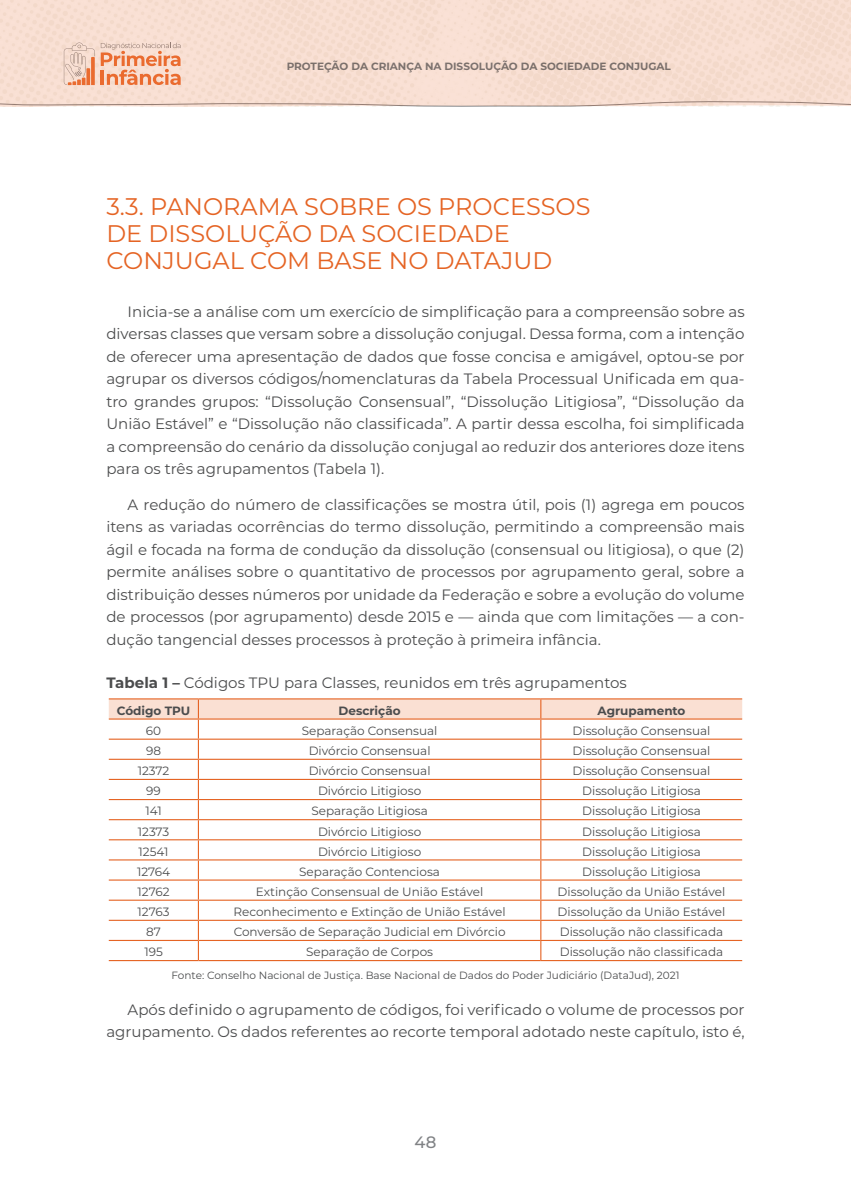
<style>
.page{position:relative;width:851px;height:1191px;background:#fff}
.page>*{position:absolute;margin:0;border:0;box-sizing:border-box;transform-origin:0 0}
.TT_02{font:24px/27px "Montserrat";color:#e56424}
.t1{font:500 16.5px "Montserrat";color:#808285}
.Texto{font:15px/22.5px "Montserrat";color:#4b4c4d;text-align:justify}
.TT_Tabela{font:15px "Montserrat";color:#4b4c4d}
.Corpo{font:12px "Montserrat";color:#4b4c4d}
.Cabeca{font:700 12px "Montserrat";color:#4b4c4d}
.Fonte{font:10.5px "Montserrat";color:#4b4c4d}
.t2{font:700 10.5px "Montserrat";color:#808285}
.s1{font-weight:700}
</style>
<div class="page">
<svg style="left:0;top:0;width:850px;height:107px;background:#f5dbcd"></svg>
<hr style="left:109px;top:698px;width:89px;height:1px;background:#e56424">
<hr style="left:198px;top:698px;width:342px;height:1px;background:#e56424">
<hr style="left:540px;top:698px;width:202px;height:1px;background:#e56424">
<svg style="left:109px;top:699px;width:633px;height:261px"></svg>
<hr style="left:109px;top:960px;width:89px;height:1px;background:#e56424">
<hr style="left:198px;top:960px;width:342px;height:1px;background:#e56424">
<hr style="left:540px;top:960px;width:202px;height:1px;background:#e56424">
<p class="t2" style="left:286px;top:58px;width:386px">PROTEÇÃO DA CRIANÇA NA DISSOLUÇÃO DA SOCIEDADE CONJUGAL</p>
<p class="TT_02" style="left:106px;top:192px;width:485px">3.3. PANORAMA SOBRE OS PROCESSOS<br>DE DISSOLUÇÃO DA SOCIEDADE<br>CONJUGAL COM BASE NO DATAJUD</p>
<p class="Texto" style="left:106px;top:299px;width:639px;text-indent:21px">Inicia-se a análise com um exercício de simplificação para a compreensão sobre as diversas classes que versam sobre a dissolução conjugal. Dessa forma, com a intenção de oferecer uma apresentação de dados que fosse concisa e amigável, optou-se por agrupar os diversos códigos/nomenclaturas da Tabela Processual Unificada em qua&shy;tro grandes grupos: “Dissolução Consensual”, “Dissolução Litigiosa”, “Dissolução da União Estável” e “Dissolução não classificada”. A partir dessa escolha, foi simplificada a compreensão do cenário da dissolução conjugal ao reduzir dos anteriores doze itens para os três agrupamentos (Tabela 1).</p>
<p class="Texto" style="left:106px;top:492px;width:639px;text-indent:21px">A redução do número de classificações se mostra útil, pois (1) agrega em poucos itens as variadas ocorrências do termo dissolução, permitindo a compreensão mais ágil e focada na forma de condução da dissolução (consensual ou litigiosa), o que (2) permite análises sobre o quantitativo de processos por agrupamento geral, sobre a distribuição desses números por unidade da Federação e sobre a evolução do volume de processos (por agrupamento) desde 2015 e — ainda que com limitações — a con&shy;dução tangencial desses processos à proteção à primeira infância.</p>
<p class="TT_Tabela" style="left:106px;top:672px;width:522px"><span class="s1">Tabela 1 –</span> Códigos TPU para Classes, reunidos em três agrupamentos</p>
<p class="Cabeca" style="left:117px;top:702px;width:75px">Código TPU</p>
<p class="Cabeca" style="left:338px;top:702px;width:64px">Descrição</p>
<p class="Cabeca" style="left:597px;top:702px;width:89px">Agrupamento</p>
<p class="Corpo" style="left:146px;top:722px;width:17px">60</p>
<p class="Corpo" style="left:302px;top:722px;width:137px">Separação Consensual</p>
<p class="Corpo" style="left:572px;top:722px;width:139px">Dissolução Consensual</p>
<p class="Corpo" style="left:146px;top:742px;width:16px">98</p>
<p class="Corpo" style="left:308px;top:742px;width:123px">Divórcio Consensual</p>
<p class="Corpo" style="left:572px;top:742px;width:139px">Dissolução Consensual</p>
<p class="Corpo" style="left:138px;top:762px;width:33px">12372</p>
<p class="Corpo" style="left:308px;top:762px;width:123px">Divórcio Consensual</p>
<p class="Corpo" style="left:572px;top:762px;width:139px">Dissolução Consensual</p>
<p class="Corpo" style="left:146px;top:783px;width:16px">99</p>
<p class="Corpo" style="left:318px;top:783px;width:105px">Divórcio Litigioso</p>
<p class="Corpo" style="left:582px;top:783px;width:120px">Dissolução Litigiosa</p>
<p class="Corpo" style="left:145px;top:803px;width:18px">141</p>
<p class="Corpo" style="left:311px;top:803px;width:118px">Separação Litigiosa</p>
<p class="Corpo" style="left:582px;top:803px;width:120px">Dissolução Litigiosa</p>
<p class="Corpo" style="left:138px;top:823px;width:33px">12373</p>
<p class="Corpo" style="left:318px;top:823px;width:105px">Divórcio Litigioso</p>
<p class="Corpo" style="left:582px;top:823px;width:120px">Dissolução Litigiosa</p>
<p class="Corpo" style="left:139px;top:843px;width:31px">12541</p>
<p class="Corpo" style="left:318px;top:843px;width:105px">Divórcio Litigioso</p>
<p class="Corpo" style="left:582px;top:843px;width:120px">Dissolução Litigiosa</p>
<p class="Corpo" style="left:137px;top:863px;width:35px">12764</p>
<p class="Corpo" style="left:299px;top:863px;width:142px">Separação Contenciosa</p>
<p class="Corpo" style="left:582px;top:863px;width:120px">Dissolução Litigiosa</p>
<p class="Corpo" style="left:137px;top:883px;width:34px">12762</p>
<p class="Corpo" style="left:256px;top:883px;width:229px">Extinção Consensual de União Estável</p>
<p class="Corpo" style="left:557px;top:883px;width:169px">Dissolução da União Estável</p>
<p class="Corpo" style="left:137px;top:903px;width:34px">12763</p>
<p class="Corpo" style="left:233px;top:903px;width:274px">Reconhecimento e Extinção de União Estável</p>
<p class="Corpo" style="left:557px;top:903px;width:169px">Dissolução da União Estável</p>
<p class="Corpo" style="left:146px;top:923px;width:16px">87</p>
<p class="Corpo" style="left:234px;top:923px;width:273px">Conversão de Separação Judicial em Divórcio</p>
<p class="Corpo" style="left:559px;top:923px;width:165px">Dissolução não classificada</p>
<p class="Corpo" style="left:144px;top:943px;width:20px">195</p>
<p class="Corpo" style="left:306px;top:943px;width:128px">Separação de Corpos</p>
<p class="Corpo" style="left:559px;top:943px;width:165px">Dissolução não classificada</p>
<p class="Fonte" style="left:171px;top:968px;width:509px">Fonte: Conselho Nacional de Justiça. Base Nacional de Dados do Poder Judiciário (DataJud), 2021</p>
<p class="Texto" style="left:106px;top:997px;width:639px;text-align:right">Após definido o agrupamento de códigos, foi verificado o volume de processos por agrupamento. Os dados referentes ao recorte temporal adotado neste capítulo, isto é,</p>
<p class="t1" style="left:414px;top:1131px;width:23px">48</p>
</div>
